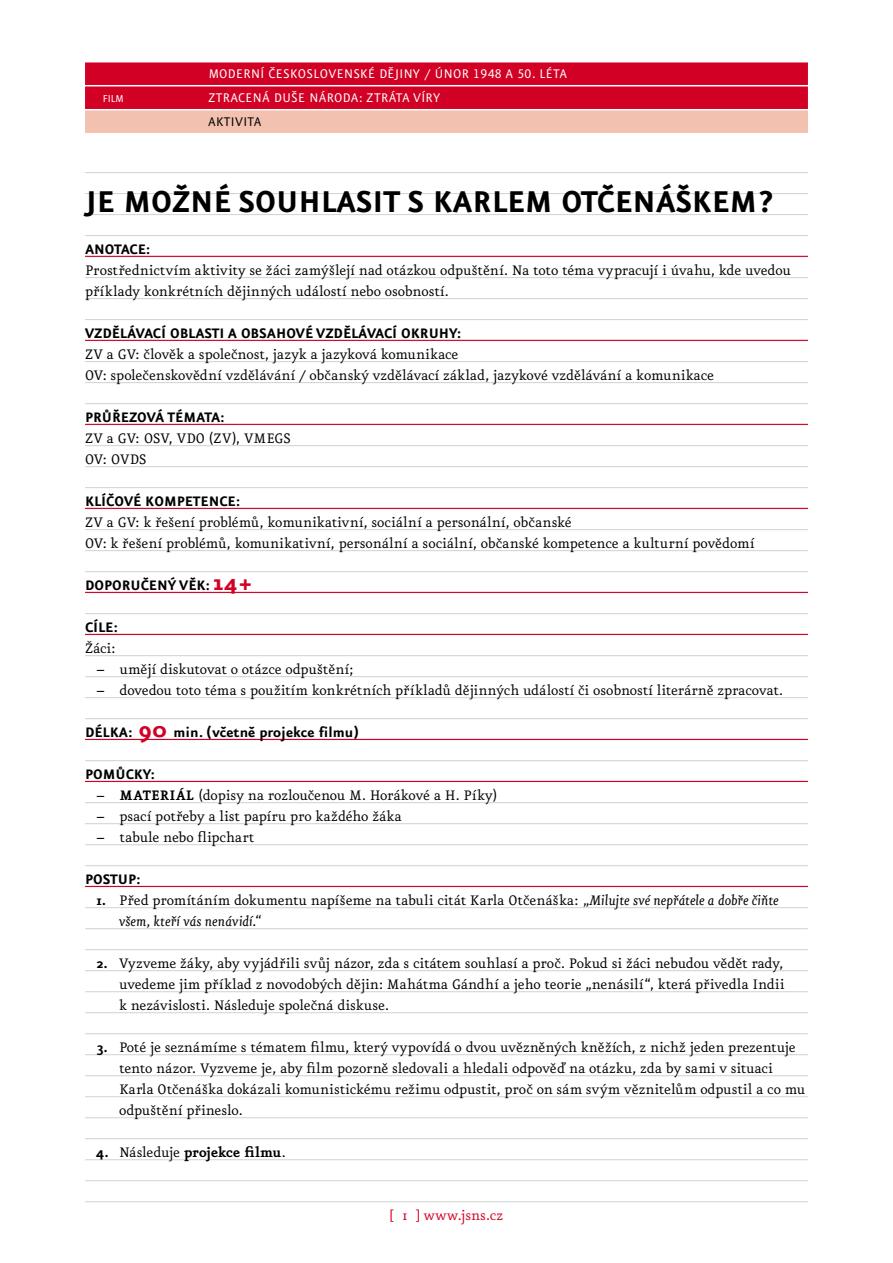
<style>
.page{position:relative;width:893px;height:1263px;background:#fff}
.page>*{position:absolute;margin:0;border:0;box-sizing:border-box;transform-origin:0 0}
.t1{font:700 36px "Eureka Sans OT";color:#000}
.t2{font:16.5px/21px "Eureka OT";letter-spacing:-.005em;color:#000}
.t3{font:700 16.5px "Eureka Sans OT";color:#000}
.t4{font:700 16.5px "Eureka OT";letter-spacing:-.015em;color:#000}
.t5{font:16.5px "Eureka OT";color:#d20024}
.t6{font:15px/24px "Eureka Sans OT";letter-spacing:.025em;color:#fff}
.t7{font:15px "Eureka Sans OT";color:#000}
.t8{font:12px "Eureka Sans OT";color:#fff}
.s1{font-size:27px;color:#d20024}
.s2{font-weight:700}
.s3{font-style:italic}
.s4{font-weight:400}
</style>
<div class="page">
<hr style="left:85px;top:172px;width:723px;height:1px;background:#d0d1d2">
<hr style="left:85px;top:193px;width:723px;height:1px;background:#d0d1d2">
<hr style="left:85px;top:214px;width:723px;height:1px;background:#d0d1d2">
<hr style="left:85px;top:235px;width:723px;height:1px;background:#d0d1d2">
<hr style="left:85px;top:277px;width:723px;height:1px;background:#d0d1d2">
<hr style="left:85px;top:298px;width:723px;height:1px;background:#d0d1d2">
<hr style="left:85px;top:319px;width:723px;height:1px;background:#d0d1d2">
<hr style="left:85px;top:361px;width:723px;height:1px;background:#d0d1d2">
<hr style="left:85px;top:382px;width:723px;height:1px;background:#d0d1d2">
<hr style="left:85px;top:403px;width:723px;height:1px;background:#d0d1d2">
<hr style="left:85px;top:445px;width:723px;height:1px;background:#d0d1d2">
<hr style="left:85px;top:466px;width:723px;height:1px;background:#d0d1d2">
<hr style="left:85px;top:487px;width:723px;height:1px;background:#d0d1d2">
<hr style="left:85px;top:529px;width:723px;height:1px;background:#d0d1d2">
<hr style="left:85px;top:550px;width:723px;height:1px;background:#d0d1d2">
<hr style="left:85px;top:571px;width:723px;height:1px;background:#d0d1d2">
<hr style="left:85px;top:613px;width:723px;height:1px;background:#d0d1d2">
<hr style="left:85px;top:655px;width:723px;height:1px;background:#d0d1d2">
<hr style="left:85px;top:676px;width:723px;height:1px;background:#d0d1d2">
<hr style="left:85px;top:697px;width:723px;height:1px;background:#d0d1d2">
<hr style="left:85px;top:718px;width:723px;height:1px;background:#d0d1d2">
<hr style="left:85px;top:760px;width:723px;height:1px;background:#d0d1d2">
<hr style="left:85px;top:802px;width:723px;height:1px;background:#d0d1d2">
<hr style="left:85px;top:823px;width:723px;height:1px;background:#d0d1d2">
<hr style="left:85px;top:844px;width:723px;height:1px;background:#d0d1d2">
<hr style="left:85px;top:865px;width:723px;height:1px;background:#d0d1d2">
<hr style="left:85px;top:907px;width:723px;height:1px;background:#d0d1d2">
<hr style="left:85px;top:928px;width:723px;height:1px;background:#d0d1d2">
<hr style="left:85px;top:949px;width:723px;height:1px;background:#d0d1d2">
<hr style="left:85px;top:970px;width:723px;height:1px;background:#d0d1d2">
<hr style="left:85px;top:991px;width:723px;height:1px;background:#d0d1d2">
<hr style="left:85px;top:1012px;width:723px;height:1px;background:#d0d1d2">
<hr style="left:85px;top:1033px;width:723px;height:1px;background:#d0d1d2">
<hr style="left:85px;top:1054px;width:723px;height:1px;background:#d0d1d2">
<hr style="left:85px;top:1075px;width:723px;height:1px;background:#d0d1d2">
<hr style="left:85px;top:1096px;width:723px;height:1px;background:#d0d1d2">
<hr style="left:85px;top:1117px;width:723px;height:1px;background:#d0d1d2">
<hr style="left:85px;top:1138px;width:723px;height:1px;background:#d0d1d2">
<hr style="left:85px;top:1159px;width:723px;height:1px;background:#d0d1d2">
<hr style="left:85px;top:1180px;width:723px;height:1px;background:#d0d1d2">
<hr style="left:85px;top:1201px;width:723px;height:1px;background:#d0d1d2">
<div style="left:85px;top:62px;width:723px;height:23px;background:#d20024"></div>
<div style="left:85px;top:86px;width:723px;height:23px;background:#d20024"></div>
<div style="left:85px;top:110px;width:723px;height:23px;background:#f3c1af"></div>
<hr style="left:85px;top:256px;width:723px;height:1px;background:#d20024">
<hr style="left:85px;top:340px;width:723px;height:1px;background:#d20024">
<hr style="left:85px;top:424px;width:723px;height:1px;background:#d20024">
<hr style="left:85px;top:508px;width:723px;height:1px;background:#d20024">
<hr style="left:85px;top:592px;width:723px;height:1px;background:#d20024">
<hr style="left:85px;top:634px;width:723px;height:1px;background:#d20024">
<hr style="left:85px;top:739px;width:723px;height:1px;background:#d20024">
<hr style="left:85px;top:781px;width:723px;height:1px;background:#d20024">
<hr style="left:85px;top:886px;width:723px;height:1px;background:#d20024">
<p class="t8" style="left:103px;top:92px;width:23px">FILM</p>
<p class="t6" style="left:208px;top:62px;width:360px">MODERNÍ ČESKOSLOVENSKÉ DĚJINY / ÚNOR 1948 A 50. LÉTA<br>ZTRACENÁ DUŠE NÁRODA: ZTRÁTA VÍRY</p>
<p class="t7" style="left:208px;top:114px;width:8px">AKTIVITA</p>
<h1 class="t1" style="left:85px;top:184px;width:691px">JE MOŽNÉ SOUHLASIT S KARLEM OTČENÁŠKEM?</h1>
<p class="t3" style="left:85px;top:241px;width:67px">ANOTACE:</p>
<p class="t2" style="left:85px;top:260px;width:707px">Prostřednictvím aktivity se žáci zamýšlejí nad otázkou odpuštění. Na toto téma vypracují i úvahu, kde uvedou příklady konkrétních dějinných událostí nebo osobností.</p>
<p class="t3" style="left:85px;top:325px;width:378px">VZDĚLÁVACÍ OBLASTI A OBSAHOVÉ VZDĚLÁVACÍ OKRUHY:</p>
<p class="t2" style="left:85px;top:344px;width:630px">ZV a GV: člověk a společnost, jazyk a jazyková komunikace<br>OV: společenskovědní vzdělávání / občanský vzdělávací základ, jazykové vzdělávání a komunikace</p>
<p class="t3" style="left:85px;top:409px;width:141px">PRŮŘEZOVÁ TÉMATA:</p>
<p class="t2" style="left:85px;top:428px;width:207px">ZV a GV: OSV, VDO (ZV), VMEGS<br>OV: OVDS</p>
<p class="t3" style="left:85px;top:493px;width:157px">KLÍČOVÉ KOMPETENCE:</p>
<p class="t2" style="left:85px;top:512px;width:671px">ZV a GV: k řešení problémů, komunikativní, sociální a personální, občanské<br>OV: k řešení problémů, komunikativní, personální a sociální, občanské kompetence a kulturní povědomí</p>
<p class="t3" style="left:85px;top:577px;width:169px">DOPORUČENÝ VĚK: <span class="s1">14+</span></p>
<p class="t3" style="left:85px;top:619px;width:34px">CÍLE:</p>
<p class="t2" style="left:85px;top:638px;width:32px">Žáci:</p>
<p class="t2" style="left:97px;top:659px;width:258px">– umějí diskutovat o otázce odpuštění;</p>
<p class="t2" style="left:97px;top:680px;width:688px">– dovedou toto téma s použitím konkrétních příkladů dějinných událostí či osobností literárně zpracovat.</p>
<p class="t3" style="left:85px;top:724px;width:276px">DÉLKA: <span class="s1">90</span> min. (včetně projekce filmu)</p>
<p class="t3" style="left:85px;top:766px;width:71px">POMŮCKY:</p>
<p class="t2" style="left:97px;top:785px;width:402px">– <span class="s2">MATERIÁL</span> (dopisy na rozloučenou M. Horákové a H. Píky)</p>
<p class="t2" style="left:97px;top:806px;width:307px">– psací potřeby a list papíru pro každého žáka</p>
<p class="t2" style="left:97px;top:827px;width:159px">– tabule nebo flipchart</p>
<p class="t3" style="left:85px;top:871px;width:57px">POSTUP:</p>
<p class="t2" style="left:119px;top:890px;width:661px;text-indent:-23px"><span class="s2">1.</span> Před promítáním dokumentu napíšeme na tabuli citát Karla Otčenáška: <span class="s3">„Milujte své nepřátele a dobře čiňte všem, kteří vás nenávidí.“</span></p>
<p class="t2" style="left:119px;top:953px;width:667px;text-align:justify;text-indent:-23px"><span class="s2">2.</span> Vyzveme žáky, aby vyjádřili svůj názor, zda s citátem souhlasí a proč. Pokud si žáci nebudou vědět rady, uvedeme jim příklad z novodobých dějin: Mahátma Gándhí a jeho teorie „nenásilí“, která přivedla Indii k nezávislosti. Následuje společná diskuse.</p>
<p class="t2" style="left:119px;top:1037px;width:688px;text-indent:-23px"><span class="s2">3.</span> Poté je seznámíme s tématem filmu, který vypovídá o dvou uvězněných kněžích, z nichž jeden prezentuje tento názor. Vyzveme je, aby film pozorně sledovali a hledali odpověď na otázku, zda by sami v situaci Karla Otčenáška dokázali komunistickému režimu odpustit, proč on sám svým věznitelům odpustil a co mu odpuštění přineslo.</p>
<p class="t4" style="left:96px;top:1144px;width:191px">4. <span class="s4">Následuje</span> projekce filmu<span class="s4">.</span></p>
<p class="t5" style="left:390px;top:1207px;width:115px">[ 1 ] www.jsns.cz</p>
</div>
